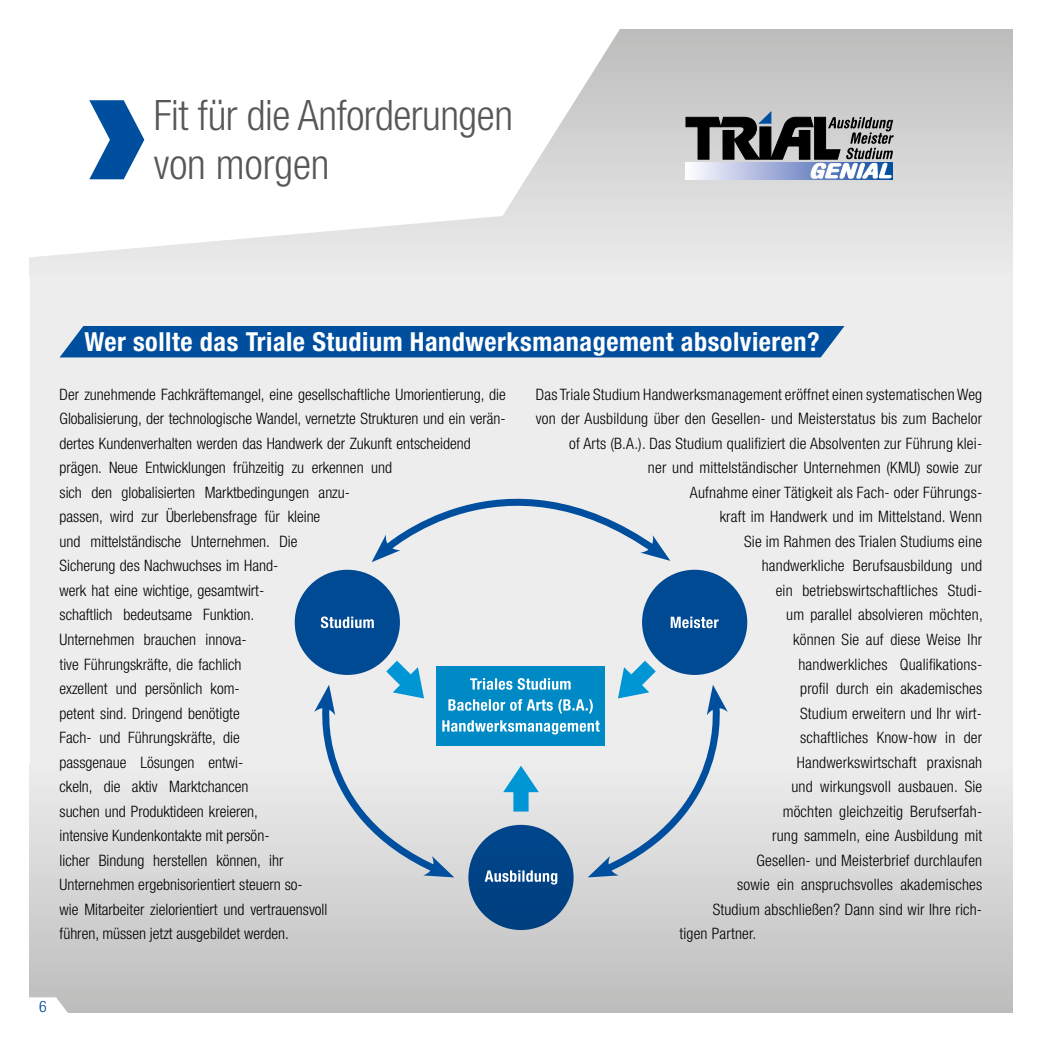
<style>
.page{position:relative;width:1042px;height:1042px;background:#fff}
.page>*{position:absolute;margin:0;border:0;box-sizing:border-box;transform-origin:0 0}
.t1{font:300 condensed 42px/49px "Helvetica Neue LT Std";letter-spacing:-.01em;color:#575756}
.t2{font:700 condensed 26.25px "Helvetica Neue LT Std";letter-spacing:.02em;color:#fff}
.t3{font:300 condensed 15.75px/24.5px "Helvetica Neue LT Std";color:#000}
.t4{font:300 condensed 15.75px "Helvetica Neue LT Std";color:#00489a}
</style>
<div class="page">
<div style="left:30px;top:30px;width:982px;height:982px;background:#ededed"></div>
<div style="left:30px;top:764px;width:982px;height:248px;background:linear-gradient(to bottom,#ededed,#bdbdbd)"></div>
<div style="left:30px;top:30px;width:982px;height:248px;background:linear-gradient(to bottom,#bdbdbc,#ececec)"></div>
<svg style="left:29px;top:29px;width:609px;height:229px;background:#f7f7f7"></svg>
<svg style="left:685px;top:112px;width:208px;height:67px;background:#7f838b"></svg>
<svg style="left:29px;top:997px;width:39px;height:16px"></svg>
<svg style="left:89px;top:100px;width:55px;height:79px;background:#5f91c3"></svg>
<div style="left:295px;top:570px;width:105px;height:105px;background:#004993;border-radius:50%"></div>
<div style="left:642px;top:570px;width:105px;height:105px;background:#004993;border-radius:50%"></div>
<div style="left:468px;top:825px;width:105px;height:105px;background:#004182;border-radius:50%"></div>
<svg style="left:371px;top:498px;width:299px;height:64px"></svg>
<div style="left:60px;top:326px;width:784px;height:31px;background:#004f9f"></div>
<svg style="left:309px;top:661px;width:423px;height:223px"></svg>
<svg style="left:321px;top:616px;width:53px;height:12px"></svg>
<svg style="left:671px;top:616px;width:47px;height:12px"></svg>
<h1 class="t1" style="left:154px;top:91px;width:361px">Fit für die Anforderungen von morgen</h1>
<h2 class="t2" style="left:84px;top:326px;width:737px">Wer sollte das Triale Studium Handwerksmanagement absolvieren?</h2>
<p class="t3" style="left:536px;top:382px;width:448px">Das Triale Studium Handwerksmanagement eröffnet einen systematischen Weg</p>
<p class="t3" style="left:536px;top:406px;width:448px">von der Ausbildung über den Gesellen- und Meisterstatus bis zum Bachelor</p>
<p class="t3" style="left:569px;top:431px;width:415px">of Arts (B.A.). Das Studium qualifiziert die Absolventen zur Führung klei-</p>
<p class="t3" style="left:648px;top:455px;width:336px">ner und mittelständischer Unternehmen (KMU) sowie zur</p>
<p class="t3" style="left:690px;top:480px;width:294px">Aufnahme einer Tätigkeit als Fach- oder Führungs-</p>
<p class="t3" style="left:720px;top:504px;width:264px">kraft im Handwerk und im Mittelstand. Wenn</p>
<p class="t3" style="left:744px;top:529px;width:239px">Sie im Rahmen des Trialen Studiums eine</p>
<p class="t3" style="left:762px;top:553px;width:222px">handwerkliche Berufsausbildung und</p>
<p class="t3" style="left:776px;top:578px;width:208px">ein betriebswirtschaftliches Studi-</p>
<p class="t3" style="left:786px;top:602px;width:198px">um parallel absolvieren möchten,</p>
<p class="t3" style="left:793px;top:627px;width:191px">können Sie auf diese Weise Ihr</p>
<p class="t3" style="left:798px;top:651px;width:185px">handwerkliches Qualifikations-</p>
<p class="t3" style="left:800px;top:676px;width:184px">profil durch ein akademisches</p>
<p class="t3" style="left:800px;top:700px;width:183px">Studium erweitern und Ihr wirt-</p>
<p class="t3" style="left:800px;top:725px;width:183px">schaftliches Know-how in der</p>
<p class="t3" style="left:797px;top:749px;width:187px">Handwerkswirtschaft praxisnah</p>
<p class="t3" style="left:791px;top:774px;width:192px">und wirkungsvoll ausbauen. Sie</p>
<p class="t3" style="left:783px;top:798px;width:201px">möchten gleichzeitig Berufserfah-</p>
<p class="t3" style="left:772px;top:823px;width:211px">rung sammeln, eine Ausbildung mit</p>
<p class="t3" style="left:756px;top:847px;width:227px">Gesellen- und Meisterbrief durchlaufen</p>
<p class="t3" style="left:737px;top:872px;width:246px">sowie ein anspruchsvolles akademisches</p>
<p class="t3" style="left:712px;top:896px;width:271px">Studium abschließen? Dann sind wir Ihre rich-</p>
<p class="t3" style="left:679px;top:921px;width:78px">tigen Partner.</p>
<p class="t3" style="left:60px;top:382px;width:448px">Der zunehmende Fachkräftemangel, eine gesellschaftliche Umorientierung, die Globalisierung, der technologische Wandel, vernetzte Strukturen und ein verän&shy;dertes Kundenverhalten werden das Handwerk der Zukunft entscheidend prägen. Neue Entwicklungen frühzeitig zu erkennen und<br>sich den globalisierten Marktbedingungen anzu-<br>passen, wird zur Überlebensfrage für kleine<br>und mittelständische Unternehmen. Die<br>Sicherung des Nachwuchses im Hand-<br>werk hat eine wichtige, gesamtwirt-<br>schaftlich bedeutsame Funktion.<br>Unternehmen brauchen innova-<br>tive Führungskräfte, die fachlich<br>exzellent und persönlich kom-<br>petent sind. Dringend benötigte<br>Fach- und Führungskräfte, die<br>passgenaue Lösungen entwi-<br>ckeln, die aktiv Marktchancen<br>suchen und Produktideen kreieren,<br>intensive Kundenkontakte mit persön-<br>licher Bindung herstellen können, ihr<br>Unternehmen ergebnisorientiert steuern so-<br>wie Mitarbeiter zielorientiert und vertrauensvoll<br>führen, müssen jetzt ausgebildet werden.</p>
<p class="t4" style="left:39px;top:997px;width:9px">6</p>
</div>
